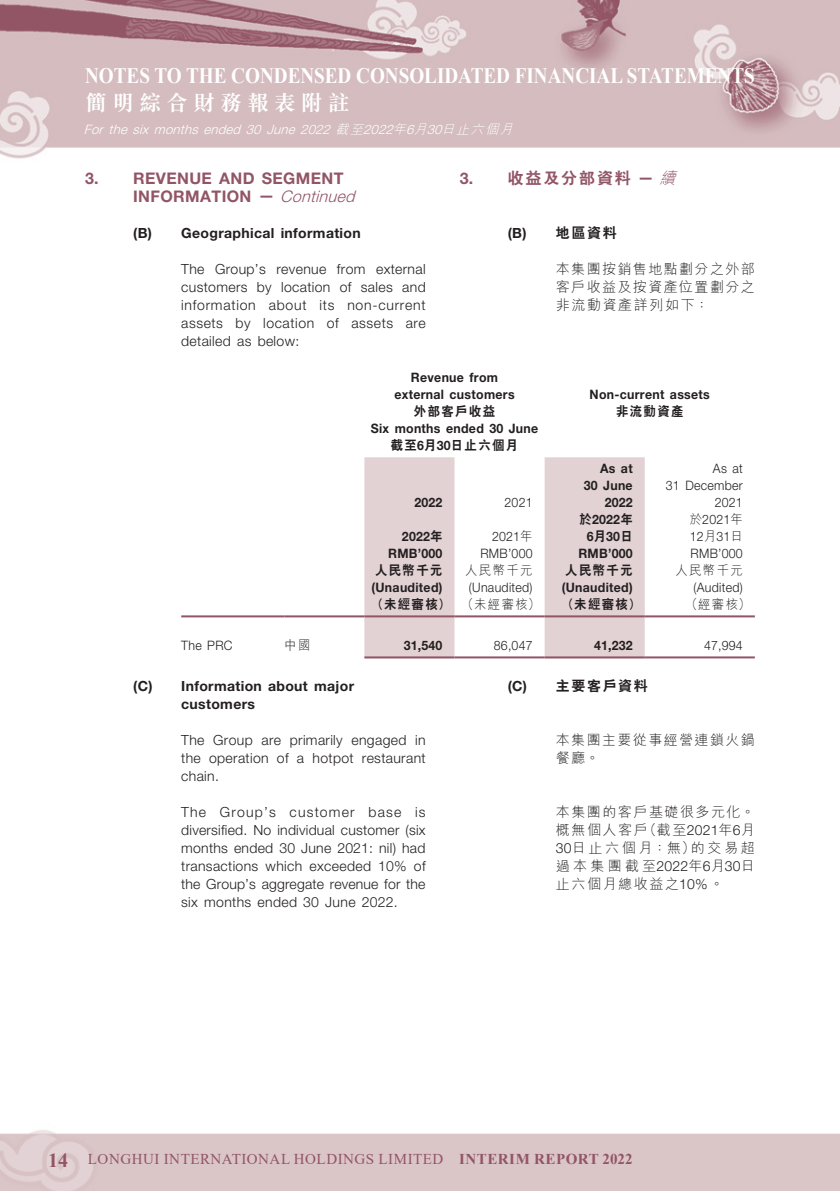
<style>
.page{position:relative;width:840px;height:1191px;background:#fff}
.page>*{position:absolute;margin:0;border:0;box-sizing:border-box;transform-origin:0 0}
.t1{font:700 22px "Times New Roman";color:#fff;scale:.87 1}
.t2{font:700 22px "M Sung HK";letter-spacing:.225em;color:#fff}
._03_H1{font:700 16px/18px "Helvetica Neue LT Std";letter-spacing:.025em;color:#925566}
._03_H1-2{font:800 16px "C Hei 2 HK";letter-spacing:.115em;color:#925566}
.t3{font:15px "Times New Roman";letter-spacing:.035em;color:#925566}
._13_____P4{font:300 14px/18px "Helvetica Neue LT Std";letter-spacing:.025em;color:#231f20;text-align:justify}
._13_____P4-2{font:300 14px/18px "M Hei HK";letter-spacing:.11em;color:#231f20;text-align:justify}
._04___H2{font:700 14px/18px "Helvetica Neue LT Std";letter-spacing:.025em;color:#231f20}
._04___H2-2{font:800 14px "C Hei 2 HK";letter-spacing:.115em;color:#231f20}
._02_Note_Text{font:700 13px/17px "Helvetica Neue LT Std";letter-spacing:.025em;color:#231f20;text-align:center;scale:.95 1}
._02_Note_Text-2{font:300 13px/17px "Helvetica Neue LT Std";letter-spacing:.025em;color:#231f20;text-align:right;scale:.95 1}
.t4{font:italic 300 13px "Helvetica Neue LT Std";color:#fff}
._02_Note_Text-3{font:800 13px "C Hei 2 HK";letter-spacing:.115em;color:#231f20;scale:.95 1}
._02_Note_Text-4{font:300 13px "M Hei HK";letter-spacing:.115em;color:#231f20;scale:.95 1}
._29_Table_Stub__Note{font:300 13px "Helvetica Neue LT Std";letter-spacing:.025em;color:#231f20;scale:.95 1}
._29_Table_Stub__Note-2{font:300 13px "M Hei HK";color:#231f20;scale:.95 1}
.s1{font-family:"M Hei HK"}
.s2{font-family:"Helvetica Neue LT Std";font-weight:700}
.s3{font-family:"M Hei HK";font-weight:300;font-style:italic}
.s4{font-weight:300;font-style:italic}
.s5{font-family:"C Hei 2 HK";font-weight:800}
.s6{font-family:"Helvetica Neue LT Std"}
.s7{font-weight:700;font-size:20px}
.s8{font-weight:700}
</style>
<div class="page">
<img style="left:0;top:0;width:838px;height:1191px">
<svg style="left:364px;top:457px;width:280px;height:199px;fill:#e2d2d4"></svg>
<hr style="left:181px;top:615px;width:103px;height:2px;background:#925566">
<hr style="left:284px;top:615px;width:80px;height:2px;background:#925566">
<hr style="left:364px;top:615px;width:90px;height:2px;background:#925566">
<hr style="left:454px;top:615px;width:90px;height:2px;background:#925566">
<hr style="left:544px;top:615px;width:100px;height:2px;background:#925566">
<hr style="left:644px;top:615px;width:110px;height:2px;background:#925566">
<hr style="left:364px;top:656px;width:90px;height:2px;background:#925566">
<hr style="left:454px;top:656px;width:90px;height:2px;background:#925566">
<hr style="left:544px;top:656px;width:100px;height:2px;background:#925566">
<hr style="left:644px;top:656px;width:110px;height:2px;background:#925566">
<h1 class="t1" style="left:85px;top:60px;width:770px">NOTES TO THE CONDENSED CONSOLIDATED FINANCIAL STATEMENTS</h1>
<h1 class="t2" style="left:85px;top:87px;width:266px">簡明綜合財務報表附註</h1>
<p class="t4" style="left:84px;top:122px;width:434px">For the six months ended 30 June 2022 <span class="s1">截至</span>2022<span class="s1">年</span>6<span class="s1">月</span>30<span class="s1">日止六個月</span></p>
<p class="_03_H1-2" style="left:459px;top:168px;width:223px"><span class="s2">3.</span> 收益及分部資料 <span class="s2">—</span> <span class="s3">續</span></p>
<p class="_03_H1" style="left:133px;top:169px;width:228px;text-indent:-48px">3. REVENUE AND SEGMENT<br>INFORMATION — <span class="s4">Continued</span></p>
<p class="_04___H2" style="left:133px;top:224px;width:229px">(B) Geographical information</p>
<p class="_13_____P4" style="left:181px;top:260px;width:246px">The Group’s revenue from external customers by location of sales and information about its non-current assets by location of assets are detailed as below:</p>
<p class="_02_Note_Text" style="left:394px;top:368px;width:128px">Revenue from external customers</p>
<p class="_04___H2-2" style="left:507px;top:224px;width:110px"><span class="s2">(B)</span> 地區資料</p>
<p class="_13_____P4-2" style="left:555px;top:260px;width:200px">本集團按銷售地點劃分之外部客戶收益及按資產位置劃分之非流動資產詳列如下：</p>
<p class="_02_Note_Text" style="left:589px;top:385px;width:128px">Non-current assets</p>
<p class="_02_Note_Text-3" style="left:413px;top:402px;width:87px">外部客戶收益</p>
<p class="_02_Note_Text-3" style="left:615px;top:402px;width:72px">非流動資產</p>
<p class="_02_Note_Text" style="left:370px;top:419px;width:178px">Six months ended 30 June</p>
<p class="_02_Note_Text-3" style="left:390px;top:436px;width:136px">截至<span class="s2">6</span>月<span class="s2">30</span>日止六個月</p>
<p class="_02_Note_Text" style="left:414px;top:493px;width:31px">2022</p>
<p class="_02_Note_Text-2" style="left:504px;top:493px;width:31px">2021</p>
<p class="_02_Note_Text" style="left:402px;top:527px;width:44px">2022<span class="s5">年</span></p>
<p class="_02_Note_Text-2" style="left:492px;top:527px;width:44px">2021<span class="s1">年</span></p>
<p class="_02_Note_Text" style="left:583px;top:459px;width:53px;text-align:right">As at<br>30 June<br>2022</p>
<p class="_02_Note_Text-2" style="left:665px;top:459px;width:82px">As at<br>31 December<br>2021</p>
<p class="_02_Note_Text" style="left:579px;top:510px;width:57px"><span class="s5">於</span>2022<span class="s5">年<br></span>6<span class="s5">月</span>30<span class="s5">日</span></p>
<p class="_02_Note_Text-2" style="left:689px;top:510px;width:57px;text-align:left"><span class="s1">於</span>2021<span class="s1">年<br></span>12<span class="s1">月</span>31<span class="s1">日</span></p>
<p class="_02_Note_Text" style="left:388px;top:544px;width:59px">RMB’000</p>
<p class="_02_Note_Text-2" style="left:480px;top:544px;width:56px">RMB’000</p>
<p class="_02_Note_Text" style="left:578px;top:544px;width:59px">RMB’000</p>
<p class="_02_Note_Text-2" style="left:690px;top:544px;width:56px">RMB’000</p>
<p class="_02_Note_Text-3" style="left:375px;top:561px;width:72px">人民幣千元</p>
<p class="_02_Note_Text-4" style="left:465px;top:561px;width:72px">人民幣千元</p>
<p class="_02_Note_Text-3" style="left:565px;top:561px;width:72px">人民幣千元</p>
<p class="_02_Note_Text-4" style="left:675px;top:561px;width:72px">人民幣千元</p>
<p class="_02_Note_Text" style="left:371px;top:578px;width:76px">(Unaudited)</p>
<p class="_02_Note_Text-2" style="left:468px;top:578px;width:68px">(Unaudited)</p>
<p class="_02_Note_Text" style="left:561px;top:578px;width:76px">(Unaudited)</p>
<p class="_02_Note_Text-2" style="left:693px;top:578px;width:53px">(Audited)</p>
<p class="_02_Note_Text-3" style="left:371px;top:595px;width:84px">（未經審核）</p>
<p class="_02_Note_Text-4" style="left:461px;top:595px;width:84px">（未經審核）</p>
<p class="_02_Note_Text-3" style="left:561px;top:595px;width:84px">（未經審核）</p>
<p class="_02_Note_Text-4" style="left:685px;top:595px;width:70px">（經審核）</p>
<p class="_29_Table_Stub__Note" style="left:181px;top:637px;width:56px">The PRC</p>
<p class="_29_Table_Stub__Note-2" style="left:284px;top:636px;width:29px">中國</p>
<p class="_02_Note_Text" style="left:403px;top:636px;width:42px">31,540</p>
<p class="_02_Note_Text-2" style="left:493px;top:636px;width:42px">86,047</p>
<p class="_02_Note_Text" style="left:593px;top:636px;width:42px">41,232</p>
<p class="_02_Note_Text-2" style="left:703px;top:636px;width:42px">47,994</p>
<p class="_04___H2" style="left:181px;top:676px;width:174px;text-indent:-48px">(C) Information about major customers</p>
<p class="_13_____P4" style="left:181px;top:730px;width:246px">The Group are primarily engaged in the operation of a hotpot restaurant chain.</p>
<p class="_13_____P4" style="left:181px;top:802px;width:246px">The Group’s customer base is diversified. No individual customer (six months ended 30 June 2021: nil) had transactions which exceeded 10% of the Group’s aggregate revenue for the six months ended 30 June 2022.</p>
<p class="_04___H2-2" style="left:507px;top:676px;width:141px"><span class="s2">(C)</span> 主要客戶資料</p>
<p class="_13_____P4-2" style="left:555px;top:730px;width:200px">本集團主要從事經營連鎖火鍋餐廳。</p>
<p class="_13_____P4-2" style="left:555px;top:802px;width:200px">本集團的客戶基礎很多元化。概無個人客戶（截至<span class="s6">2021</span>年<span class="s6">6</span>月<span class="s6">30</span>日止六個月：無）的交易超過本集團截至<span class="s6">2022</span>年<span class="s6">6</span>月<span class="s6">30</span>日止六個月總收益之<span class="s6">10%</span>。</p>
<p class="t3" style="left:48px;top:1148px;width:585px"><span class="s7">14</span> LONGHUI INTERNATIONAL HOLDINGS LIMITED <span class="s8">INTERIM REPORT 2022</span></p>
</div>
